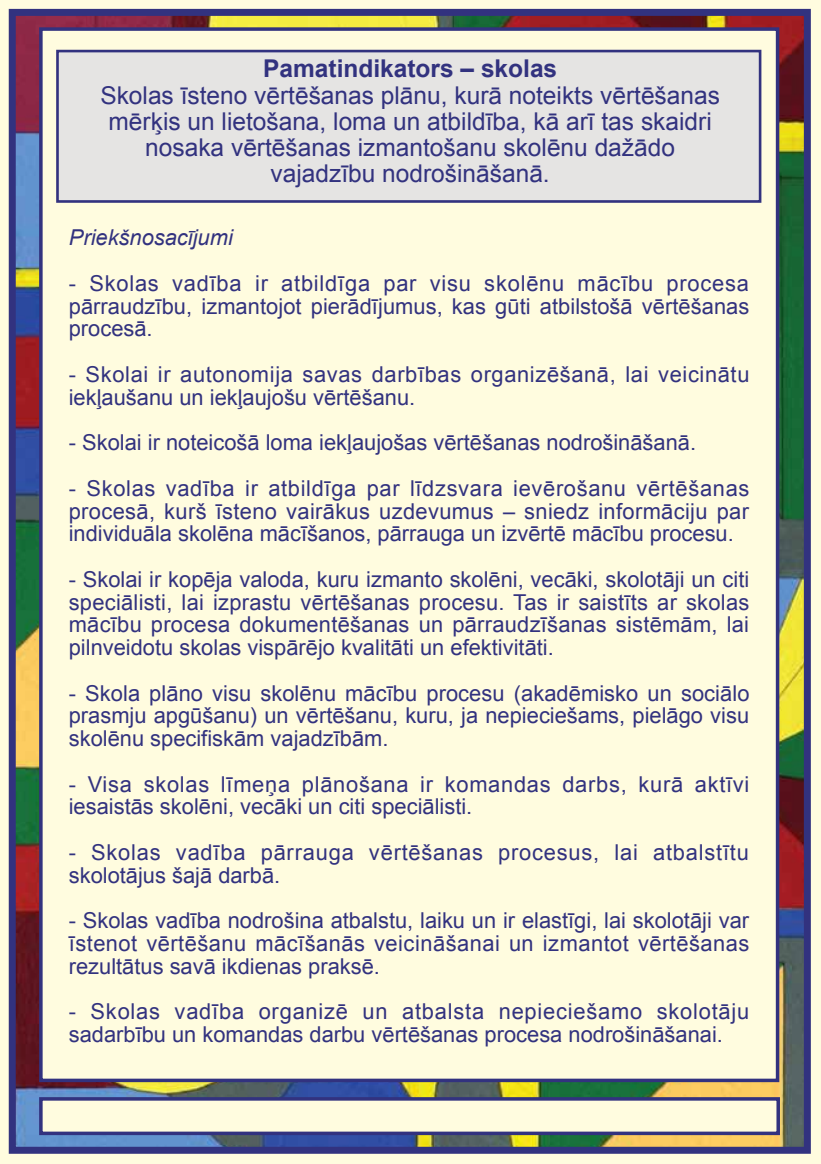
<style>
.page{position:relative;width:821px;height:1164px;background:#fff}
.page>*{position:absolute;margin:0;border:0;box-sizing:border-box;transform-origin:0 0}
.t1{font:24.5px/26.2px "Arial";color:#32327f;text-align:center}
.t2{font:700 24.5px "Arial";color:#32327f}
.t3{font:21.88px/22.8px "Arial";color:#32327f;text-align:justify}
.t4{font:21.88px/22.8px "Arial";letter-spacing:.035em;color:#32327f}
.t5{font:21.88px/22.8px "Arial";letter-spacing:.03em;color:#32327f}
.t6{font:italic 21.88px "Arial";color:#32327f}
</style>
<div class="page">
<img style="left:17px;top:17px;width:786px;height:1128px">
<div style="left:0;top:0;width:821px;height:12px;background:#fffcdf"></div>
<div style="left:807px;top:0;width:14px;height:1163px;background:#fffcdf"></div>
<div style="left:0;top:1150px;width:821px;height:13px;background:#fffcdf"></div>
<div style="left:0;top:0;width:12px;height:1163px;background:#fffcdf"></div>
<div style="left:9px;top:9px;width:802px;height:1144px;border:7px solid #32327f"></div>
<div style="left:39px;top:27px;width:740px;height:1054px;background:#fffcdf;border:4px solid #32327f"></div>
<div style="left:56px;top:50px;width:705px;height:153px;background:#e5e4e3;border:3px solid #32327f"></div>
<div style="left:39px;top:1096px;width:741px;height:38px;background:#fffcdf;border:4px solid #32327f"></div>
<p class="t2" style="left:263px;top:53px;width:296px">Pamatindikators – skolas</p>
<p class="t1" style="left:100px;top:82px;width:621px">Skolas īsteno vērtēšanas plānu, kurā noteikts vērtēšanas mērķis un lietošana, loma un atbildība, kā arī tas skaidri nosaka vērtēšanas izmantošanu skolēnu dažādo vajadzību nodrošināšanā.</p>
<p class="t6" style="left:69px;top:223px;width:166px">Priekšnosacījumi</p>
<p class="t3" style="left:69px;top:272px;width:682px">- Skolas vadība ir atbildīga par visu skolēnu mācību procesa pārraudzību, izmantojot pierādījumus, kas gūti atbilstošā vērtēšanas procesā.</p>
<p class="t5" style="left:69px;top:363px;width:682px">- Skolai ir autonomija savas darbības organizēšanā, lai veicinātu iekļaušanu un iekļaujošu vērtēšanu.</p>
<p class="t3" style="left:69px;top:431px;width:629px">- Skolai ir noteicošā loma iekļaujošas vērtēšanas nodrošināšanā.</p>
<p class="t3" style="left:69px;top:477px;width:682px">- Skolas vadība ir atbildīga par līdzsvara ievērošanu vērtēšanas procesā, kurš īsteno vairākus uzdevumus – sniedz informāciju par individuāla skolēna mācīšanos, pārrauga un izvērtē mācību procesu.</p>
<p class="t3" style="left:69px;top:568px;width:682px">- Skolai ir kopēja valoda, kuru izmanto skolēni, vecāki, skolotāji un citi speciālisti, lai izprastu vērtēšanas procesu. Tas ir saistīts ar skolas mācību procesa dokumentēšanas un pārraudzīšanas sistēmām, lai pilnveidotu skolas vispārējo kvalitāti un efektivitāti.</p>
<p class="t3" style="left:69px;top:681px;width:682px">- Skola plāno visu skolēnu mācību procesu (akadēmisko un sociālo prasmju apgūšanu) un vērtēšanu, kuru, ja nepieciešams, pielāgo visu skolēnu specifiskām vajadzībām.</p>
<p class="t4" style="left:69px;top:772px;width:682px">- Visa skolas līmeņa plānošana ir komandas darbs, kurā aktīvi iesaistās skolēni, vecāki un citi speciālisti.</p>
<p class="t4" style="left:69px;top:841px;width:682px">- Skolas vadība pārrauga vērtēšanas procesus, lai atbalstītu skolotājus šajā darbā.</p>
<p class="t3" style="left:69px;top:909px;width:682px">- Skolas vadība nodrošina atbalstu, laiku un ir elastīgi, lai skolotāji var īstenot vērtēšanu mācīšanās veicināšanai un izmantot vērtēšanas rezultātus savā ikdienas praksē.</p>
<p class="t3" style="left:69px;top:1000px;width:682px">- Skolas vadība organizē un atbalsta nepieciešamo skolotāju sadarbību un komandas darbu vērtēšanas procesa nodrošināšanai.</p>
</div>
